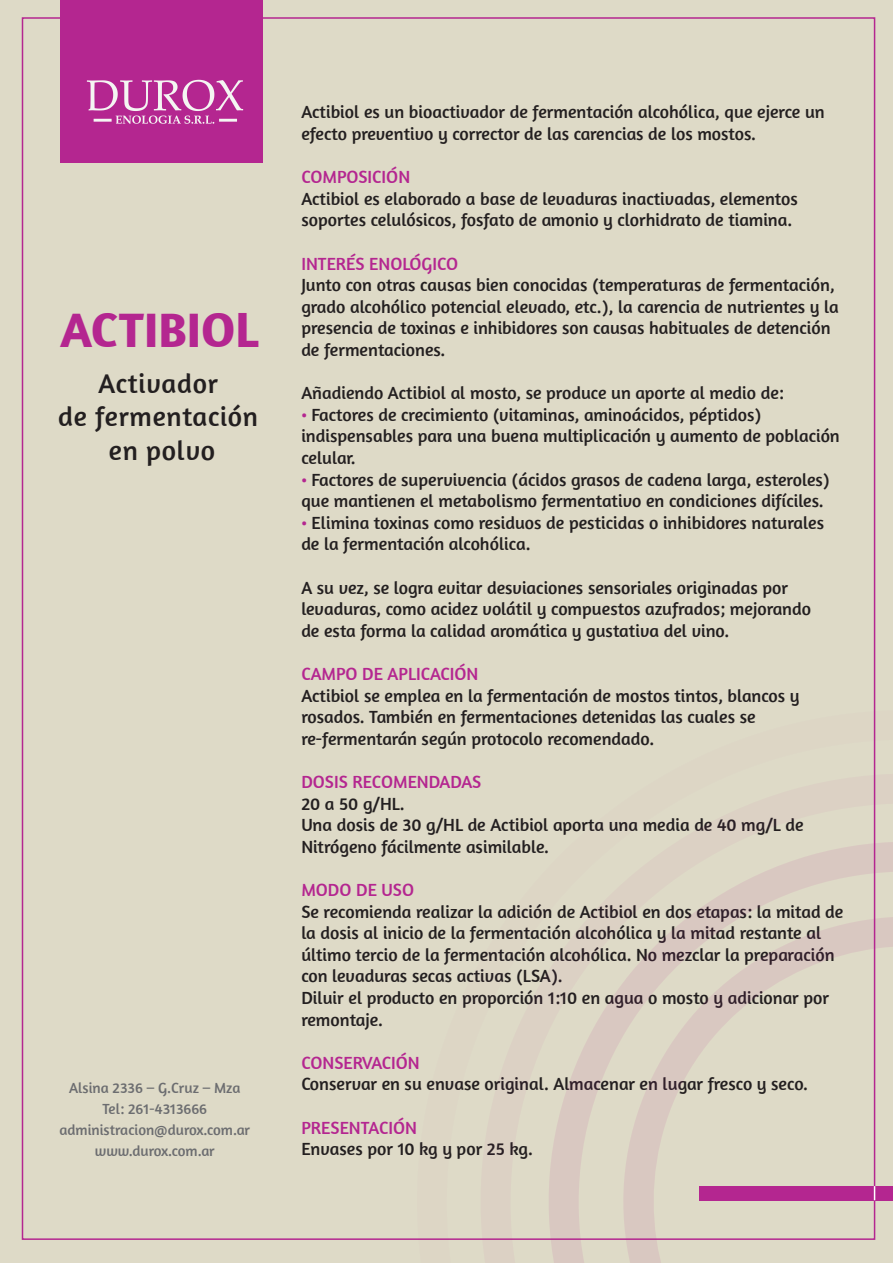
<style>
.page{position:relative;width:893px;height:1263px;background:#dedac7}
.page>*{position:absolute;margin:0;border:0;box-sizing:border-box;transform-origin:0 0}
.t1{font:700 49.5px "Amaranth";color:#b42690}
.t2{font:27.6px/33.2px "Amaranth";letter-spacing:.025em;color:#231f20;text-align:center}
.t3{font:18px/21.6px "Amaranth";color:#231f20}
.t4{font:18px "Amaranth";color:#b42690}
.t5{font:15px/21px "Amaranth";color:#6c6d70;text-align:center}
.s1{color:#b42690}
</style>
<div class="page">
<div style="left:60px;top:0;width:202px;height:162px;background:#b42690"></div>
<img style="left:86px;top:79px;width:158px;height:45px">
<svg style="left:417px;top:710px;width:476px;height:553px"></svg>
<h1 class="t1" style="left:60px;top:299px;width:200px">ACTIBIOL</h1>
<h2 class="t2" style="left:58px;top:367px;width:201px">Activador<br>de fermentación en polvo</h2>
<p class="t5" style="left:59px;top:1077px;width:192px">Alsina 2336 – G.Cruz – Mza<br>Tel: 261-4313666 administracion@durox.com.ar www.durox.com.ar</p>
<p class="t3" style="left:301px;top:101px;width:525px">Actibiol es un bioactivador de fermentación alcohólica, que ejerce un efecto preventivo y corrector de las carencias de los mostos.</p>
<p class="t4" style="left:301px;top:166px;width:110px">COMPOSICIÓN</p>
<p class="t3" style="left:301px;top:188px;width:498px">Actibiol es elaborado a base de levaduras inactivadas, elementos soportes celulósicos, fosfato de amonio y clorhidrato de tiamina.</p>
<p class="t4" style="left:301px;top:253px;width:158px">INTERÉS ENOLÓGICO</p>
<p class="t3" style="left:301px;top:274px;width:539px">Junto con otras causas bien conocidas (temperaturas de fermentación, grado alcohólico potencial elevado, etc.), la carencia de nutrientes y la presencia de toxinas e inhibidores son causas habituales de detención de fermentaciones.</p>
<p class="t3" style="left:301px;top:382px;width:484px">Añadiendo Actibiol al mosto, se produce un aporte al medio de:</p>
<p class="t3" style="left:301px;top:404px;width:540px"><span class="s1">•</span> Factores de crecimiento (vitaminas, aminoácidos, péptidos) indispensables para una buena multiplicación y aumento de población celular.</p>
<p class="t3" style="left:301px;top:468px;width:529px"><span class="s1">•</span> Factores de supervivencia (ácidos grasos de cadena larga, esteroles) que mantienen el metabolismo fermentativo en condiciones difíciles.</p>
<p class="t3" style="left:301px;top:512px;width:524px"><span class="s1">•</span> Elimina toxinas como residuos de pesticidas o inhibidores naturales de la fermentación alcohólica.</p>
<p class="t3" style="left:301px;top:576px;width:511px">A su vez, se logra evitar desviaciones sensoriales originadas por levaduras, como acidez volátil y compuestos azufrados; mejorando de esta forma la calidad aromática y gustativa del vino.</p>
<p class="t4" style="left:301px;top:663px;width:179px">CAMPO DE APLICACIÓN</p>
<p class="t3" style="left:301px;top:684px;width:500px">Actibiol se emplea en la fermentación de mostos tintos, blancos y rosados. También en fermentaciones detenidas las cuales se re-fermentarán según protocolo recomendado.</p>
<p class="t4" style="left:301px;top:771px;width:182px">DOSIS RECOMENDADAS</p>
<p class="t3" style="left:301px;top:792px;width:504px">20 a 50 g/HL.<br>Una dosis de 30 g/HL de Actibiol aporta una media de 40 mg/L de<br>Nitrógeno fácilmente asimilable.</p>
<p class="t4" style="left:301px;top:879px;width:114px">MODO DE USO</p>
<p class="t3" style="left:301px;top:900px;width:544px">Se recomienda realizar la adición de Actibiol en dos etapas: la mitad de la dosis al inicio de la fermentación alcohólica y la mitad restante al último tercio de la fermentación alcohólica. No mezclar la preparación con levaduras secas activas (LSA).<br>Diluir el producto en proporción 1:10 en agua o mosto y adicionar por remontaje.</p>
<p class="t4" style="left:301px;top:1052px;width:120px">CONSERVACIÓN</p>
<p class="t3" style="left:301px;top:1073px;width:508px">Conservar en su envase original. Almacenar en lugar fresco y seco.</p>
<p class="t4" style="left:301px;top:1117px;width:117px">PRESENTACIÓN</p>
<p class="t3" style="left:301px;top:1138px;width:233px">Envases por 10 kg y por 25 kg.</p>
</div>
